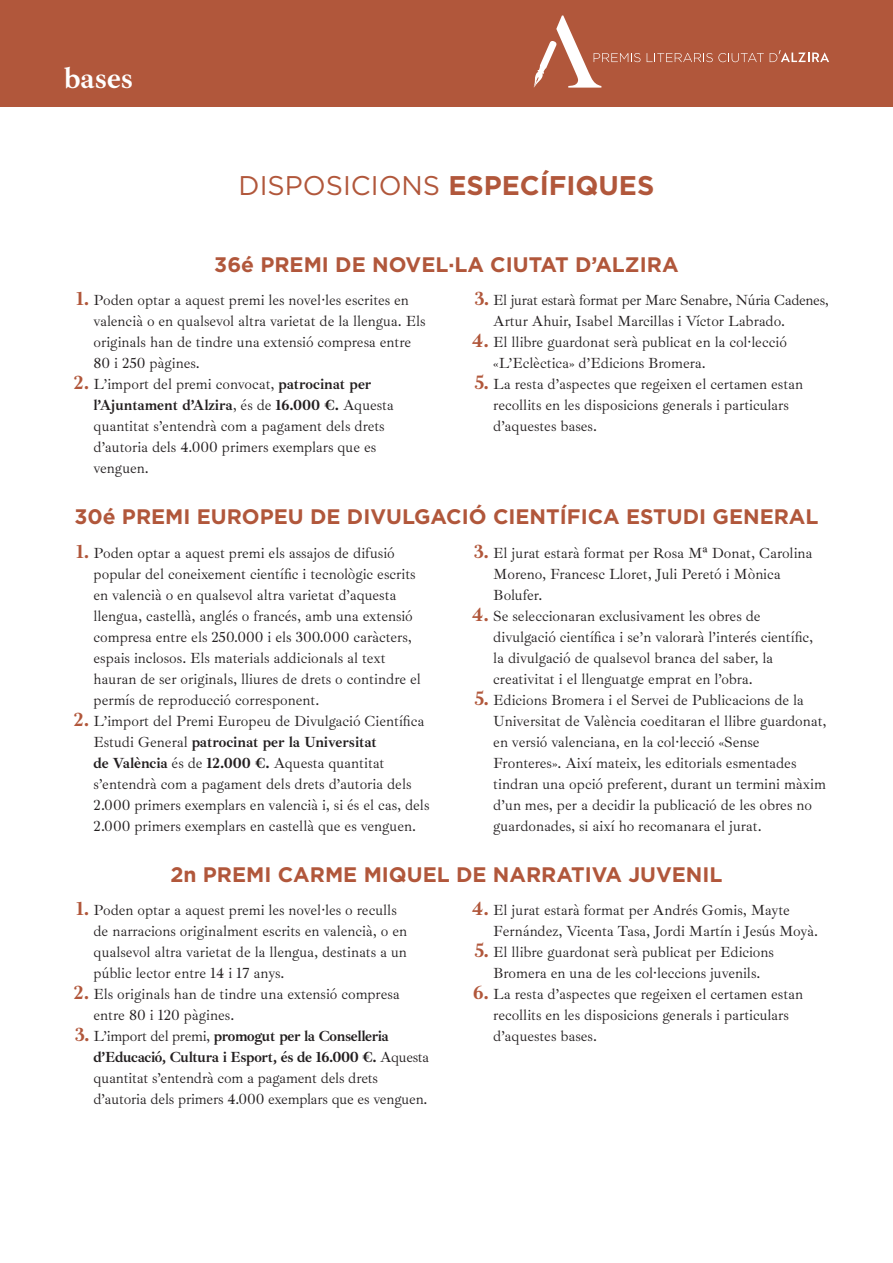
<style>
.page{position:relative;width:893px;height:1263px;background:#fff}
.page>*{position:absolute;margin:0;border:0;box-sizing:border-box;transform-origin:0 0}
.t1{font:700 30px "Ibarra Real Nova";color:#fff}
.t2{font:27px "Gotham";color:#b1573b}
.t3{font:700 21px "Gotham";color:#b1573b}
.t4{font:15px/21px "Ibarra Real Nova";color:#231f20}
.t5{font:15px/21px "Ibarra Real Nova";letter-spacing:-.02em;color:#231f20}
.s1{font-weight:700}
.s2{font-weight:700;font-size:19.5px;color:#b1573b}
</style>
<div class="page">
<div style="left:0;top:0;width:893px;height:106px;background:#b1573b"></div>
<svg style="left:647px;top:53px;width:117px;height:9px"></svg>
<svg style="left:770px;top:50px;width:59px;height:12px"></svg>
<svg style="left:534px;top:16px;width:106px;height:72px"></svg>
<h1 class="t1" style="left:64px;top:61px;width:71px">bases</h1>
<h2 class="t2" style="left:239px;top:171px;width:417px">DISPOSICIONS <span class="s1">ESPECÍFIQUES</span></h2>
<h3 class="t3" style="left:214px;top:252px;width:466px">36é PREMI DE NOVEL·LA CIUTAT D’ALZIRA</h3>
<p class="t4" style="left:94px;top:290px;width:334px;text-indent:-18px"><span class="s2">1.</span> Poden optar a aquest premi les novel·les escrites en valencià o en qualsevol altra varietat de la llengua. Els originals han de tindre una extensió compresa entre 80 i 250 pàgines.</p>
<p class="t4" style="left:94px;top:374px;width:302px;text-indent:-20px"><span class="s2">2.</span> L’import del premi convocat, <span class="s1">patrocinat per l’Ajuntament d’Alzira</span>, és de <span class="s1">16.000 €.</span> Aquesta quantitat s’entendrà com a pagament dels drets d’autoria dels 4.000 primers exemplars que es venguen.</p>
<p class="t5" style="left:493px;top:290px;width:337px;text-indent:-18px"><span class="s2">3.</span> El jurat estarà format per Marc Senabre, Núria Cadenes,<br>Artur Ahuir, Isabel Marcillas i Víctor Labrado.</p>
<p class="t4" style="left:493px;top:332px;width:295px;text-indent:-21px"><span class="s2">4.</span> El llibre guardonat serà publicat en la col·lecció «L’Eclèctica» d’Edicions Bromera.</p>
<p class="t4" style="left:493px;top:374px;width:311px;text-indent:-18px"><span class="s2">5.</span> La resta d’aspectes que regeixen el certamen estan recollits en les disposicions generals i particulars d’aquestes bases.</p>
<h3 class="t3" style="left:74px;top:504px;width:746px">30é PREMI EUROPEU DE DIVULGACIÓ CIENTÍFICA ESTUDI GENERAL</h3>
<p class="t4" style="left:94px;top:543px;width:329px;text-indent:-18px"><span class="s2">1.</span> Poden optar a aquest premi els assajos de difusió popular del coneixement científic i tecnològic escrits en valencià o en qualsevol altra varietat d’aquesta llengua, castellà, anglés o francés, amb una extensió compresa entre els 250.000 i els 300.000 caràcters, espais inclosos. Els materials addicionals al text hauran de ser originals, lliures de drets o contindre el permís de reproducció corresponent.</p>
<p class="t4" style="left:94px;top:711px;width:337px;text-indent:-20px"><span class="s2">2.</span> L’import del Premi Europeu de Divulgació Científica Estudi General <span class="s1">patrocinat per la Universitat<br>de València</span> és de <span class="s1">12.000 €.</span> Aquesta quantitat s’entendrà com a pagament dels drets d’autoria dels 2.000 primers exemplars en valencià i, si és el cas, dels 2.000 primers exemplars en castellà que es venguen.</p>
<p class="t4" style="left:493px;top:543px;width:321px;text-indent:-19px"><span class="s2">3.</span> El jurat estarà format per Rosa Mª Donat, Carolina<br>Moreno, Francesc Lloret, Juli Peretó i Mònica<br>Bolufer.</p>
<p class="t4" style="left:493px;top:606px;width:321px;text-indent:-21px"><span class="s2">4.</span> Se seleccionaran exclusivament les obres de divulgació científica i se’n valorarà l’interés científic, la divulgació de qualsevol branca del saber, la creativitat i el llenguatge emprat en l’obra.</p>
<p class="t4" style="left:493px;top:690px;width:335px;text-indent:-18px"><span class="s2">5.</span> Edicions Bromera i el Servei de Publicacions de la Universitat de València coeditaran el llibre guardonat, en versió valenciana, en la col·lecció «Sense Fronteres». Així mateix, les editorials esmentades tindran una opció preferent, durant un termini màxim d’un mes, per a decidir la publicació de les obres no guardonades, si així ho recomanara el jurat.</p>
<h3 class="t3" style="left:170px;top:862px;width:554px">2n PREMI CARME MIQUEL DE NARRATIVA JUVENIL</h3>
<p class="t4" style="left:94px;top:900px;width:315px;text-indent:-18px"><span class="s2">1.</span> Poden optar a aquest premi les novel·les o reculls de narracions originalment escrits en valencià, o en qualsevol altra varietat de la llengua, destinats a un públic lector entre 14 i 17 anys.</p>
<p class="t4" style="left:94px;top:984px;width:308px;text-indent:-20px"><span class="s2">2.</span> Els originals han de tindre una extensió compresa entre 80 i 120 pàgines.</p>
<p class="t4" style="left:94px;top:1026px;width:337px;text-indent:-18px"><span class="s2">3.</span> L’import del premi, <span class="s1">promogut per la Conselleria d’Educació, Cultura i Esport, és de 16.000 €.</span> Aquesta quantitat s’entendrà com a pagament dels drets d’autoria dels primers 4.000 exemplars que es venguen.</p>
<p class="t4" style="left:493px;top:900px;width:326px;text-indent:-21px"><span class="s2">4.</span> El jurat estarà format per Andrés Gomis, Mayte<br>Fernández, Vicenta Tasa, Jordi Martín i Jesús Moyà.</p>
<p class="t4" style="left:475px;top:942px;width:301px;text-align:center"><span class="s2">5.</span> El llibre guardonat serà publicat per Edicions<br>Bromera en una de les col·leccions juvenils.</p>
<p class="t4" style="left:493px;top:984px;width:311px;text-indent:-20px"><span class="s2">6.</span> La resta d’aspectes que regeixen el certamen estan recollits en les disposicions generals i particulars d’aquestes bases.</p>
</div>
